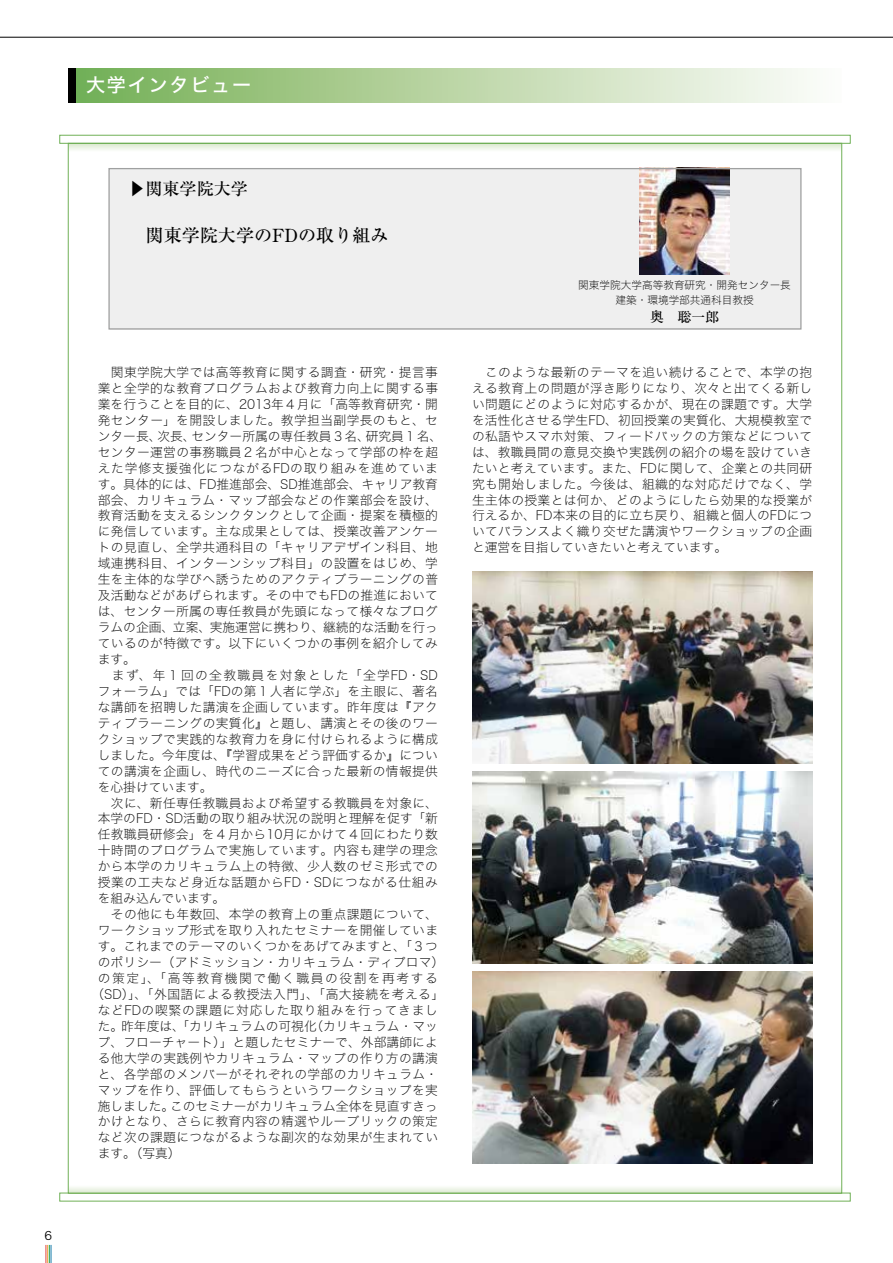
<style>
.page{position:relative;width:893px;height:1263px;background:#fff}
.page>*{position:absolute;margin:0;border:0;box-sizing:border-box;transform-origin:0 0}
.t1{font:19.2px "Hira Kaku Std W5";letter-spacing:.09em;color:#fff}
.t2{font:500 18px "Ryumin Pro";color:#000}
.t3{font:500 16.95px "Ryumin Pro";color:#000}
.t4{font:500 13.8px "Ryumin Pro";color:#000}
.t5{font:12.75px/15.9px "Hira Kaku Std W1";letter-spacing:.03em;color:#000;text-align:justify}
.t6{font:12.75px "Hira Kaku Std W1";color:#000}
.t7{font:12.75px "Hira Kaku Std W1";letter-spacing:.005em;color:#000}
.t8{font:12.75px "Hira Kaku Std W1";letter-spacing:.06em;color:#000}
.t9{font:12.75px "Hira Kaku Std W1";letter-spacing:.01em;color:#000}
.t10{font:12.75px "Hira Kaku Std W1";letter-spacing:.105em;color:#000}
.t11{font:12.75px "Hira Kaku Std W1";letter-spacing:.12em;color:#000}
.t12{font:11.7px "Hira Kaku Pro W3";color:#000}
.t13{font:10.65px/14.9px "Hira Kaku Std W1";color:#000;text-align:center}
</style>
<div class="page">
<div style="left:68px;top:68px;width:9px;height:34px;background:#000"></div>
<div style="left:77px;top:68px;width:765px;height:34px;background:linear-gradient(to right,#76af54,#fffefc)"></div>
<div style="left:60px;top:1193px;width:790px;height:8px;background:#fff;border:1px solid #70b057"></div>
<svg style="left:70px;top:1187px;width:770px;height:4px"></svg>
<div style="left:60px;top:135px;width:790px;height:9px;background:#fff;border:1px solid #70b057"></div>
<svg style="left:70px;top:145px;width:770px;height:5px"></svg>
<div style="left:109px;top:168px;width:692px;height:162px;background:#efefef"></div>
<img style="left:640px;top:170px;width:89px;height:104px">
<div style="left:108px;top:168px;width:693px;height:162px;border:1px solid #9fa0a0"></div>
<img style="left:472px;top:972px;width:340px;height:191px">
<img style="left:472px;top:772px;width:340px;height:191px">
<img style="left:472px;top:572px;width:340px;height:191px">
<svg style="left:46px;top:1245px;width:6px;height:18px"></svg>
<hr style="left:0;top:37px;width:893px;height:1px;background:#000">
<p class="t12" style="left:45px;top:1225px;width:9px">6</p>
<h1 class="t1" style="left:86px;top:70px;width:167px">大学インタビュー</h1>
<h3 class="t3" style="left:129px;top:175px;width:121px">▶関東学院大学</h3>
<h2 class="t2" style="left:146px;top:221px;width:244px">関東学院大学のFDの取り組み</h2>
<p class="t5" style="left:98px;top:364px;width:342px">　関東学院大学では高等教育に関する調査・研究・提言事</p>
<p class="t5" style="left:98px;top:380px;width:342px">業と全学的な教育プログラムおよび教育力向上に関する事</p>
<p class="t9" style="left:98px;top:394px;width:342px">業を行うことを目的に、2013年４月に「高等教育研究・開</p>
<p class="t5" style="left:98px;top:412px;width:342px">発センター」を開設しました。教学担当副学長のもと、セ</p>
<p class="t6" style="left:98px;top:426px;width:346px">ンター長、次長、センター所属の専任教員３名、研究員１名、</p>
<p class="t5" style="left:98px;top:443px;width:342px">センター運営の事務職員２名が中心となって学部の枠を超</p>
<p class="t8" style="left:98px;top:458px;width:342px">えた学修支援強化につながるFDの取り組みを進めていま</p>
<p class="t6" style="left:98px;top:474px;width:342px">す。具体的には、FD推進部会、SD推進部会、キャリア教育</p>
<p class="t5" style="left:98px;top:491px;width:342px">部会、カリキュラム・マップ部会などの作業部会を設け、</p>
<p class="t5" style="left:98px;top:507px;width:342px">教育活動を支えるシンクタンクとして企画・提案を積極的</p>
<p class="t5" style="left:98px;top:523px;width:342px">に発信しています。主な成果としては、授業改善アンケー</p>
<p class="t5" style="left:98px;top:539px;width:342px">トの見直し、全学共通科目の「キャリアデザイン科目、地</p>
<p class="t5" style="left:98px;top:555px;width:342px">域連携科目、インターンシップ科目」の設置をはじめ、学</p>
<p class="t5" style="left:98px;top:571px;width:342px">生を主体的な学びへ誘うためのアクティブラーニングの普</p>
<p class="t5" style="left:98px;top:587px;width:342px">及活動などがあげられます。その中でもFDの推進において</p>
<p class="t5" style="left:98px;top:603px;width:342px">は、センター所属の専任教員が先頭になって様々なプログ</p>
<p class="t6" style="left:98px;top:618px;width:342px">ラムの企画、立案、実施運営に携わり、継続的な活動を行っ</p>
<p class="t5" style="left:98px;top:635px;width:342px">ているのが特徴です。以下にいくつかの事例を紹介してみ</p>
<p class="t5" style="left:98px;top:651px;width:40px">ます。</p>
<p class="t10" style="left:98px;top:666px;width:342px">　まず、年１回の全教職員を対象とした「全学FD・SD</p>
<p class="t5" style="left:98px;top:683px;width:342px">フォーラム」では「FDの第１人者に学ぶ」を主眼に、著名</p>
<p class="t5" style="left:98px;top:699px;width:342px">な講師を招聘した講演を企画しています。昨年度は『アク</p>
<p class="t5" style="left:98px;top:715px;width:342px">ティブラーニングの実質化』と題し、講演とその後のワー</p>
<p class="t5" style="left:98px;top:730px;width:342px">クショップで実践的な教育力を身に付けられるように構成</p>
<p class="t7" style="left:98px;top:745px;width:342px">しました。今年度は、『学習成果をどう評価するか』につい</p>
<p class="t5" style="left:98px;top:762px;width:342px">ての講演を企画し、時代のニーズに合った最新の情報提供</p>
<p class="t6" style="left:98px;top:777px;width:116px">を心掛けています。</p>
<p class="t5" style="left:98px;top:794px;width:342px">　次に、新任専任教職員および希望する教職員を対象に、</p>
<p class="t6" style="left:98px;top:809px;width:342px">本学のFD・SD活動の取り組み状況の説明と理解を促す「新</p>
<p class="t5" style="left:98px;top:826px;width:342px">任教職員研修会」を４月から10月にかけて４回にわたり数</p>
<p class="t5" style="left:98px;top:842px;width:342px">十時間のプログラムで実施しています。内容も建学の理念</p>
<p class="t5" style="left:98px;top:858px;width:342px">から本学のカリキュラム上の特徴、少人数のゼミ形式での</p>
<p class="t5" style="left:98px;top:874px;width:342px">授業の工夫など身近な話題からFD・SDにつながる仕組み</p>
<p class="t6" style="left:98px;top:889px;width:129px">を組み込んでいます。</p>
<p class="t5" style="left:98px;top:906px;width:342px">　その他にも年数回、本学の教育上の重点課題について、</p>
<p class="t5" style="left:98px;top:922px;width:342px">ワークショップ形式を取り入れたセミナーを開催していま</p>
<p class="t7" style="left:98px;top:937px;width:342px">す。これまでのテーマのいくつかをあげてみますと、「３つ</p>
<p class="t7" style="left:98px;top:953px;width:348px">のポリシー（アドミッション・カリキュラム・ディプロマ）</p>
<p class="t11" style="left:98px;top:968px;width:342px">の策定」、「高等教育機関で働く職員の役割を再考する</p>
<p class="t5" style="left:91px;top:986px;width:354px">（SD）」、「外国語による教授法入門」、「高大接続を考える」</p>
<p class="t8" style="left:98px;top:1000px;width:342px">などFDの喫緊の課題に対応した取り組みを行ってきまし</p>
<p class="t6" style="left:98px;top:1016px;width:342px">た。昨年度は、「カリキュラムの可視化（カリキュラム・マッ</p>
<p class="t7" style="left:98px;top:1032px;width:342px">プ、フローチャート）」と題したセミナーで、外部講師によ</p>
<p class="t5" style="left:98px;top:1049px;width:342px">る他大学の実践例やカリキュラム・マップの作り方の講演</p>
<p class="t5" style="left:98px;top:1065px;width:342px">と、各学部のメンバーがそれぞれの学部のカリキュラム・</p>
<p class="t5" style="left:98px;top:1081px;width:342px">マップを作り、評価してもらうというワークショップを実</p>
<p class="t6" style="left:98px;top:1096px;width:342px">施しました。このセミナーがカリキュラム全体を見直すきっ</p>
<p class="t5" style="left:98px;top:1113px;width:342px">かけとなり、さらに教育内容の精選やルーブリックの策定</p>
<p class="t5" style="left:98px;top:1129px;width:342px">など次の課題につながるような副次的な効果が生まれてい</p>
<p class="t5" style="left:98px;top:1145px;width:84px">ます。（写真）</p>
<p class="t13" style="left:578px;top:278px;width:214px">関東学院大学高等教育研究・開発センター長建築・環境学部共通科目教授</p>
<p class="t4" style="left:650px;top:306px;width:71px">奥　聡一郎</p>
<p class="t5" style="left:472px;top:364px;width:342px">　このような最新のテーマを追い続けることで、本学の抱える教育上の問題が浮き彫りになり、次々と出てくる新しい問題にどのように対応するかが、現在の課題です。大学を活性化させる学生FD、初回授業の実質化、大規模教室での私語やスマホ対策、フィードバックの方策などについては、教職員間の意見交換や実践例の紹介の場を設けていきたいと考えています。また、FDに関して、企業との共同研究も開始しました。今後は、組織的な対応だけでなく、学生主体の授業とは何か、どのようにしたら効果的な授業が行えるか、FD本来の目的に立ち戻り、組織と個人のFDについてバランスよく織り交ぜた講演やワークショップの企画と運営を目指していきたいと考えています。</p>
</div>
